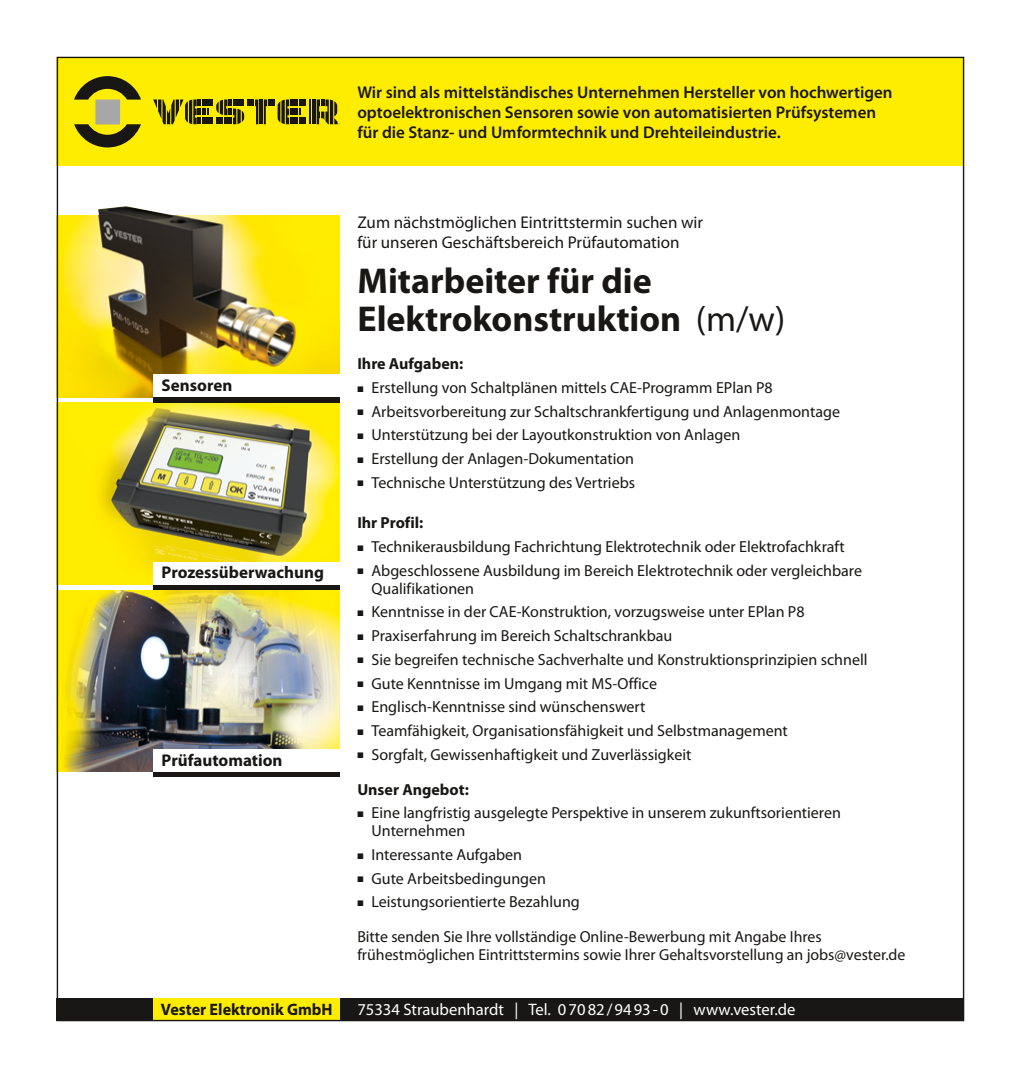
<style>
.page{position:relative;width:1021px;height:1078px;background:#fff}
.page>*{position:absolute;margin:0;border:0;box-sizing:border-box;transform-origin:0 0}
.t1{font:700 36px/38px "Myriad Pro";color:#181716}
.t2{font:600 17px/20px "Myriad Pro";color:#181716}
.t3{font:17px/20px "Myriad Pro";color:#181716}
.t4{font:700 17px "Myriad Pro";color:#181716}
.t5{font:16.6px "Myriad Pro";color:#fff}
.t6{font:700 16.6px "Myriad Pro";color:#181716}
.t7{font:16px/18px "Myriad Pro";color:#181716}
.t8{font:700 16px "Myriad Pro";color:#181716}
.s1{font-weight:400}
.s2{font-weight:700}
</style>
<div class="page">
<img style="left:59px;top:215px;width:281px;height:182px">
<img style="left:98px;top:206px;width:198px;height:161px">
<img style="left:59px;top:590px;width:281px;height:181px">
<img style="left:59px;top:403px;width:281px;height:181px">
<div style="left:57px;top:57px;width:907px;height:108px;background:#ffed00"></div>
<div style="left:153px;top:998px;width:187px;height:22px;background:#ffed00"></div>
<div style="left:340px;top:998px;width:624px;height:22px;background:#181716"></div>
<div style="left:57px;top:998px;width:96px;height:22px;background:#181716"></div>
<div style="left:95px;top:99px;width:25px;height:25px;background:#a7a7a8"></div>
<svg style="left:74px;top:76px;width:67px;height:24px"></svg>
<svg style="left:74px;top:124px;width:67px;height:23px"></svg>
<hr style="left:259px;top:99px;width:4px;height:25px;background:#181716">
<hr style="left:312px;top:99px;width:3px;height:25px;background:#181716">
<svg style="left:317px;top:99px;width:23px;height:25px"></svg>
<hr style="left:309px;top:99px;width:2px;height:25px;background:#181716">
<svg style="left:264px;top:99px;width:41px;height:25px"></svg>
<svg style="left:153px;top:99px;width:105px;height:25px"></svg>
<div style="left:153px;top:397px;width:187px;height:6px;background:#181716"></div>
<div style="left:153px;top:584px;width:187px;height:6px;background:#181716"></div>
<div style="left:153px;top:771px;width:187px;height:6px;background:#181716"></div>
<div style="left:153px;top:374px;width:187px;height:23px;background:#fff"></div>
<div style="left:153px;top:561px;width:187px;height:23px;background:#fff"></div>
<div style="left:153px;top:748px;width:187px;height:23px;background:#fff"></div>
<p class="t4" style="left:162px;top:374px;width:72px">Sensoren</p>
<p class="t4" style="left:162px;top:561px;width:164px">Prozessüberwachung</p>
<p class="t4" style="left:162px;top:748px;width:122px">Prüfautomation</p>
<p class="t2" style="left:357px;top:82px;width:536px">Wir sind als mittelständisches Unternehmen Hersteller von hochwertigen optoelektronischen Sensoren sowie von automatisierten Prüfsystemen für die Stanz- und Umformtechnik und Drehteileindustrie.</p>
<p class="t3" style="left:357px;top:212px;width:347px">Zum nächstmöglichen Eintrittstermin suchen wir für unseren Geschäftsbereich Prüfautomation</p>
<h1 class="t1" style="left:357px;top:261px;width:429px">Mitarbeiter für die<br>Elektrokonstruktion <span class="s1">(m/w)</span></h1>
<p class="t8" style="left:357px;top:353px;width:107px">Ihre Aufgaben:</p>
<p class="t7" style="left:357px;top:378px;width:417px">■ Erstellung von Schaltplänen mittels CAE-Programm EPlan P8</p>
<p class="t7" style="left:357px;top:402px;width:484px">■ Arbeitsvorbereitung zur Schaltschrankfertigung und Anlagenmontage</p>
<p class="t7" style="left:357px;top:425px;width:384px">■ Unterstützung bei der Layoutkonstruktion von Anlagen</p>
<p class="t7" style="left:357px;top:449px;width:278px">■ Erstellung der Anlagen-Dokumentation</p>
<p class="t7" style="left:357px;top:473px;width:279px">■ Technische Unterstützung des Vertriebs</p>
<p class="t8" style="left:357px;top:512px;width:68px">Ihr Profil:</p>
<p class="t7" style="left:357px;top:537px;width:489px">■ Technikerausbildung Fachrichtung Elektrotechnik oder Elektrofachkraft</p>
<p class="t7" style="left:371px;top:561px;width:492px;text-indent:-14px">■ Abgeschlossene Ausbildung im Bereich Elektrotechnik oder vergleichbare<br>Qualifikationen</p>
<p class="t7" style="left:357px;top:602px;width:449px">■ Kenntnisse in der CAE-Konstruktion, vorzugsweise unter EPlan P8</p>
<p class="t7" style="left:357px;top:626px;width:316px">■ Praxiserfahrung im Bereich Schaltschrankbau</p>
<p class="t7" style="left:357px;top:650px;width:512px">■ Sie begreifen technische Sachverhalte und Konstruktionsprinzipien schnell</p>
<p class="t7" style="left:357px;top:673px;width:301px">■ Gute Kenntnisse im Umgang mit MS-Office</p>
<p class="t7" style="left:357px;top:697px;width:290px">■ Englisch-Kenntnisse sind wünschenswert</p>
<p class="t7" style="left:357px;top:721px;width:432px">■ Teamfähigkeit, Organisationsfähigkeit und Selbstmanagement</p>
<p class="t7" style="left:357px;top:736px;width:335px;line-height:35px">■ Sorgfalt, Gewissenhaftigkeit und Zuverlässigkeit<br><span class="s2">Unser Angebot:</span></p>
<p class="t7" style="left:371px;top:803px;width:471px;text-indent:-14px">■ Eine langfristig ausgelegte Perspektive in unserem zukunftsorientieren<br>Unternehmen</p>
<p class="t7" style="left:357px;top:845px;width:166px">■ Interessante Aufgaben</p>
<p class="t7" style="left:357px;top:868px;width:190px">■ Gute Arbeitsbedingungen</p>
<p class="t7" style="left:357px;top:884px;width:466px;line-height:35px">■ Leistungsorientierte Bezahlung<br>Bitte senden Sie Ihre vollständige Online-Bewerbung mit Angabe Ihres</p>
<p class="t7" style="left:357px;top:945px;width:549px">frühestmöglichen Eintrittstermins sowie Ihrer Gehaltsvorstellung an jobs@vester.de</p>
<p class="t6" style="left:161px;top:998px;width:173px">Vester Elektronik GmbH</p>
<p class="t5" style="left:357px;top:998px;width:440px">75334 Straubenhardt | Tel. 07082/9493-0 | www.vester.de</p>
</div>
